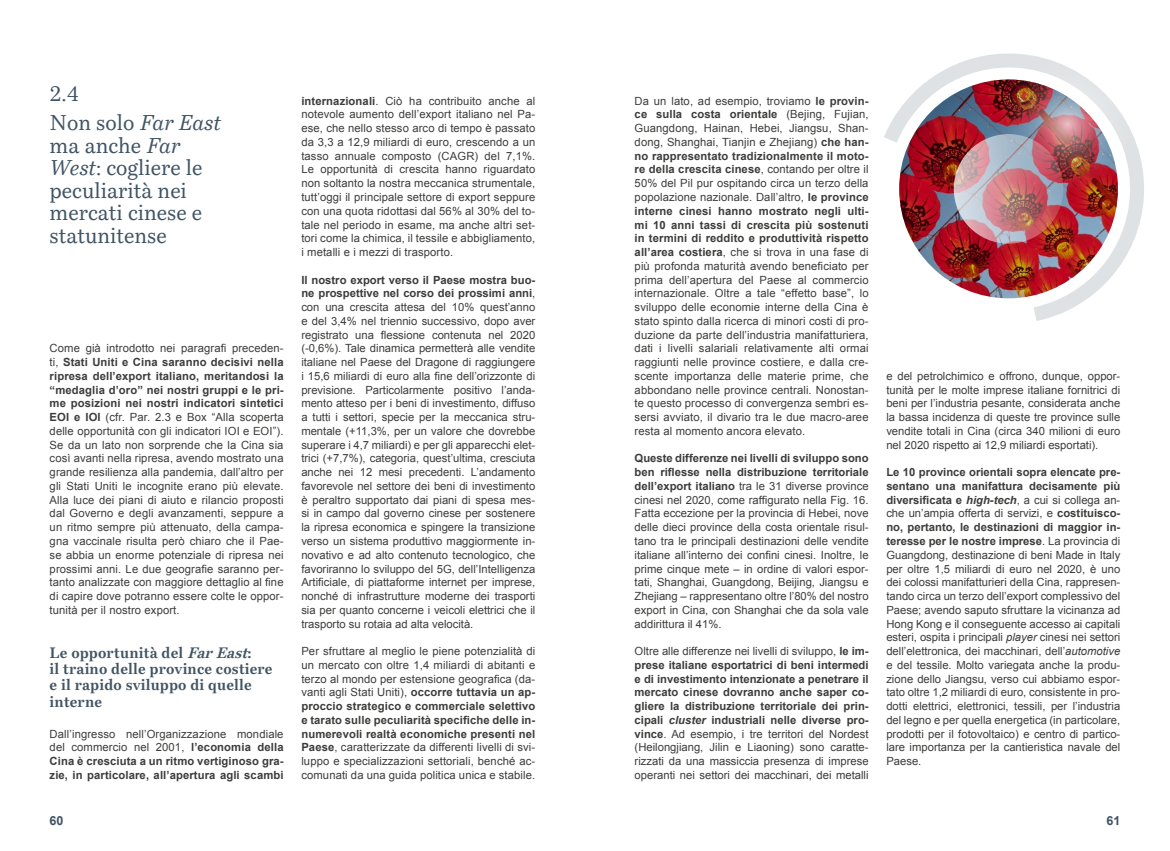
<style>
.page{position:relative;width:1170px;height:851px;background:#fff}
.page>*{position:absolute;margin:0;border:0;box-sizing:border-box;transform-origin:0 0}
.t1{font:21.25px/22.5px "Bressay";color:#415464}
.t2{font:700 15px/16.2px "Bressay";letter-spacing:.01em;color:#415464}
.t3{font:700 12.5px "Arial";color:#415464}
.t4{font:11.25px/13.8px "Arial";letter-spacing:.005em;color:#3c3c3b;text-align:justify}
.t5{font:700 11.25px/13.8px "Arial";letter-spacing:.005em;color:#3c3c3b;text-align:justify}
.s1{font-style:italic}
.s2{font-weight:700}
.s3{font-weight:400}
.s4{font-weight:700;font-style:italic}
</style>
<div class="page">
<svg style="left:884px;top:53px;width:260px;height:268px"></svg>
<img style="left:899px;top:79px;width:218px;height:219px">
<img style="left:953px;top:134px;width:110px;height:109px;border-radius:50%">
<img style="left:985px;top:43px;width:163px;height:162px;border-radius:50%">
<p class="t1" style="left:50px;top:84px;width:30px">2.4</p>
<p class="t1" style="left:50px;top:113px;width:173px">Non solo <span class="s1">Far East </span>ma anche <span class="s1">Far<br>West</span>: cogliere le peculiarità nei mercati cinese e statunitense</p>
<p class="t4" style="left:50px;top:341px;width:235px">Come già introdotto nei paragrafi preceden&shy;ti, <span class="s2">Stati Uniti e Cina saranno decisivi nella ripresa dell’export italiano, meritandosi la “medaglia d’oro” nei nostri gruppi e le pri&shy;me posizioni nei nostri indicatori sintetici EOI e IOI</span> (cfr. Par. 2.3 e Box “Alla scoperta delle opportunità con gli indicatori IOI e EOI”).<br>Se da un lato non sorprende che la Cina sia così avanti nella ripresa, avendo mostrato una grande resilienza alla pandemia, dall’altro per gli Stati Uniti le incognite erano più elevate.<br>Alla luce dei piani di aiuto e rilancio proposti dal Governo e degli avanzamenti, seppure a un ritmo sempre più attenuato, della campa&shy;gna vaccinale risulta però chiaro che il Pae&shy;se abbia un enorme potenziale di ripresa nei prossimi anni. Le due geografie saranno per&shy;tanto analizzate con maggiore dettaglio al fine di capire dove potranno essere colte le oppor&shy;tunità per il nostro export.</p>
<p class="t2" style="left:50px;top:644px;width:224px">Le opportunità del <span class="s1">FarEast</span>:<br>il traino delle province costiere e il rapido sviluppo di quelle interne</p>
<p class="t5" style="left:50px;top:727px;width:235px"><span class="s3">Dall’ingresso nell’Organizzazione mondiale del commercio nel 2001,</span> l’economia della Cina è cresciuta a un ritmo vertiginoso gra&shy;zie, in particolare, all’apertura agli scambi</p>
<p class="t4" style="left:301px;top:94px;width:235px"><span class="s2">internazionali</span>. Ciò ha contribuito anche al notevole aumento dell’export italiano nel Pa&shy;ese, che nello stesso arco di tempo è passato da 3,3 a 12,9 miliardi di euro, crescendo a un tasso annuale composto (CAGR) del 7,1%.<br>Le opportunità di crescita hanno riguardato non soltanto la nostra meccanica strumentale, tutt’oggi il principale settore di export seppure con una quota ridottasi dal 56% al 30% del to&shy;tale nel periodo in esame, ma anche altri set&shy;tori come la chimica, il tessile e abbigliamento, i metalli e i mezzi di trasporto.</p>
<p class="t4" style="left:301px;top:273px;width:235px"><span class="s2">Il nostro export verso il Paese mostra buo&shy;ne prospettive nel corso dei prossimi anni</span>, con una crescita attesa del 10% quest’anno e del 3,4% nel triennio successivo, dopo aver registrato una flessione contenuta nel 2020 (-0,6%). Tale dinamica permetterà alle vendite italiane nel Paese del Dragone di raggiungere i 15,6 miliardi di euro alla fine dell’orizzonte di previsione. Particolarmente positivo l’anda&shy;mento atteso per i beni di investimento, diffuso a tutti i settori, specie per la meccanica stru&shy;mentale (+11,3%, per un valore che dovrebbe superare i 4,7 miliardi) e per gli apparecchi elet&shy;trici (+7,7%), categoria, quest’ultima, cresciuta anche nei 12 mesi precedenti. L’andamento favorevole nel settore dei beni di investimento è peraltro supportato dai piani di spesa mes&shy;si in campo dal governo cinese per sostenere la ripresa economica e spingere la transizione verso un sistema produttivo maggiormente in&shy;novativo e ad alto contenuto tecnologico, che favoriranno lo sviluppo del 5G, dell’Intelligenza Artificiale, di piattaforme internet per imprese, nonché di infrastrutture moderne dei trasporti sia per quanto concerne i veicoli elettrici che il trasporto su rotaia ad alta velocità.</p>
<p class="t4" style="left:301px;top:644px;width:235px">Per sfruttare al meglio le piene potenzialità di un mercato con oltre 1,4 miliardi di abitanti e terzo al mondo per estensione geografica (da&shy;vanti agli Stati Uniti), <span class="s2">occorre tuttavia un ap&shy;proccio strategico e commerciale selettivo e tarato sulle peculiarità specifiche delle in&shy;numerevoli realtà economiche presenti nel Paese</span>, caratterizzate da differenti livelli di svi&shy;luppo e specializzazioni settoriali, benché ac&shy;comunati da una guida politica unica e stabile.</p>
<p class="t4" style="left:634px;top:94px;width:235px">Da un lato, ad esempio, troviamo <span class="s2">le provin&shy;ce sulla costa orientale</span> (Bejing, Fujian, Guangdong, Hainan, Hebei, Jiangsu, Shan&shy;dong, Shanghai, Tianjin e Zhejiang) <span class="s2">che han&shy;no rappresentato tradizionalmente il moto&shy;re della crescita cinese</span>, contando per oltre il 50% del Pil pur ospitando circa un terzo della popolazione nazionale. Dall’altro, <span class="s2">le province interne cinesi hanno mostrato negli ulti&shy;mi 10 anni tassi di crescita più sostenuti in termini di reddito e produttività rispetto all’area costiera</span>, che si trova in una fase di più profonda maturità avendo beneficiato per prima dell’apertura del Paese al commercio internazionale. Oltre a tale “effetto base”, lo sviluppo delle economie interne della Cina è stato spinto dalla ricerca di minori costi di pro&shy;duzione da parte dell’industria manifatturiera, dati i livelli salariali relativamente alti ormai raggiunti nelle province costiere, e dalla cre&shy;scente importanza delle materie prime, che abbondano nelle province centrali. Nonostan&shy;te questo processo di convergenza sembri es&shy;sersi avviato, il divario tra le due macro-aree resta al momento ancora elevato.</p>
<p class="t4" style="left:634px;top:451px;width:235px"><span class="s2">Queste differenze nei livelli di sviluppo sono ben riflesse nella distribuzione territoriale dell’export italiano</span> tra le 31 diverse province cinesi nel 2020, come raffigurato nella Fig. 16.<br>Fatta eccezione per la provincia di Hebei, nove delle dieci province della costa orientale risul&shy;tano tra le principali destinazioni delle vendite italiane all’interno dei confini cinesi. Inoltre, le prime cinque mete – in ordine di valori espor&shy;tati, Shanghai, Guangdong, Beijing, Jiangsu e Zhejiang – rappresentano oltre l’80% del nostro export in Cina, con Shanghai che da sola vale addirittura il 41%.</p>
<p class="t5" style="left:634px;top:644px;width:235px"><span class="s3">Oltre alle differenze nei livelli di sviluppo,</span> le im&shy;prese italiane esportatrici di beni intermedi e di investimento intenzionate a penetrare il mercato cinese dovranno anche saper co&shy;gliere la distribuzione territoriale dei prin&shy;cipali <span class="s1">cluster</span> industriali nelle diverse pro&shy;vince<span class="s3">. Ad esempio, i tre territori del Nordest (Heilongjiang, Jilin e Liaoning) sono caratte&shy;rizzati da una massiccia presenza di imprese operanti nei settori dei macchinari, dei metalli</span></p>
<p class="t4" style="left:886px;top:369px;width:235px">e del petrolchimico e offrono, dunque, oppor&shy;tunità per le molte imprese italiane fornitrici di beni per l’industria pesante, considerata anche la bassa incidenza di queste tre province sulle vendite totali in Cina (circa 340 milioni di euro nel 2020 rispetto ai 12,9 miliardi esportati).</p>
<p class="t4" style="left:886px;top:465px;width:235px"><span class="s2">Le 10 province orientali sopra elencate pre&shy;sentano una manifattura decisamente più diversificata e</span> <span class="s4">high-tech</span>, a cui si collega an&shy;che un’ampia offerta di servizi, e <span class="s2">costituisco&shy;no, pertanto, le destinazioni di maggior in&shy;teresse per le nostre imprese</span>. La provincia di Guangdong, destinazione di beni Made in Italy per oltre 1,5 miliardi di euro nel 2020, è uno dei colossi manifatturieri della Cina, rappresen&shy;tando circa un terzo dell’export complessivo del Paese; avendo saputo sfruttare la vicinanza ad Hong Kong e il conseguente accesso ai capitali esteri, ospita i principali <span class="s1">player</span> cinesi nei settori dell’elettronica, dei macchinari, dell’<span class="s1">automotive </span>e del tessile. Molto variegata anche la produ&shy;zione dello Jiangsu, verso cui abbiamo espor&shy;tato oltre 1,2 miliardi di euro, consistente in pro&shy;dotti elettrici, elettronici, tessili, per l’industria del legno e per quella energetica (in particolare, prodotti per il fotovoltaico) e centro di partico&shy;lare importanza per la cantieristica navale del Paese.</p>
<p class="t3" style="left:50px;top:811px;width:15px">60</p>
<p class="t3" style="left:1106px;top:811px;width:15px">61</p>
</div>
